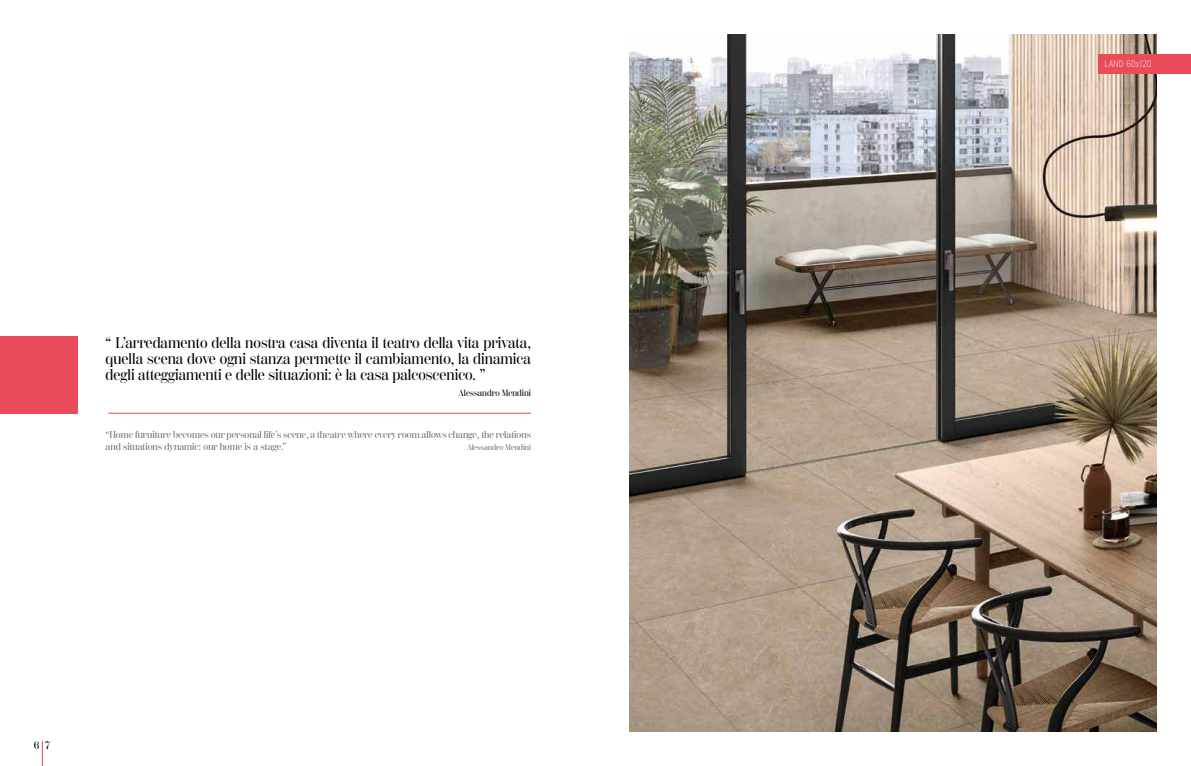
<style>
.page{position:relative;width:1191px;height:766px;background:#fff}
.page>*{position:absolute;margin:0;border:0;box-sizing:border-box;transform-origin:0 0}
.t1{font:500 15.5px/16.2px "Scotch Display Cond";color:#000;text-align:justify;scale:.94 1}
.t2{font:500 11px "Scotch Display Cond";color:#000}
.t3{font:500 10px/12px "Scotch Display Cond";color:#6f6f6e;scale:.94 1}
.t4{font:100 9.6px "Mission Gothic";color:#fff}
.t5{font:500 9px "Scotch Display Cond";color:#000;scale:.94 1}
.t6{font:500 8px "Scotch Display Cond";color:#6f6f6e;scale:.94 1}
</style>
<div class="page">
<hr style="left:108px;top:412px;width:423px;height:1px;background:#e94b5a">
<div style="left:0;top:336px;width:77px;height:77px;background:#e94b5a"></div>
<img style="left:629px;top:34px;width:528px;height:697px">
<div style="left:1098px;top:54px;width:93px;height:19px;background:#e94b5a"></div>
<svg style="left:42px;top:741px;width:1px;height:24px"></svg>
<p class="t1" style="left:106px;top:335px;width:454px">“ L’arredamento della nostra casa diventa il teatro della vita privata, quella scena dove ogni stanza permette il cambiamento, la dinamica degli atteggiamenti e delle situazioni: è la casa palcoscenico. ”</p>
<p class="t5" style="left:458px;top:389px;width:78px">Alessandro Mendini</p>
<p class="t3" style="left:106px;top:429px;width:454px">“Home furniture becomes our personal life’s scene, a theatre where every room allows change, the relations and situations dynamic: our home is a stage.”</p>
<p class="t6" style="left:467px;top:443px;width:70px">Alessandro Mendini</p>
<p class="t2" style="left:34px;top:740px;width:7px">6</p>
<p class="t2" style="left:45px;top:740px;width:7px">7</p>
<p class="t4" style="left:1104px;top:58px;width:48px">LAND 60x120</p>
</div>
